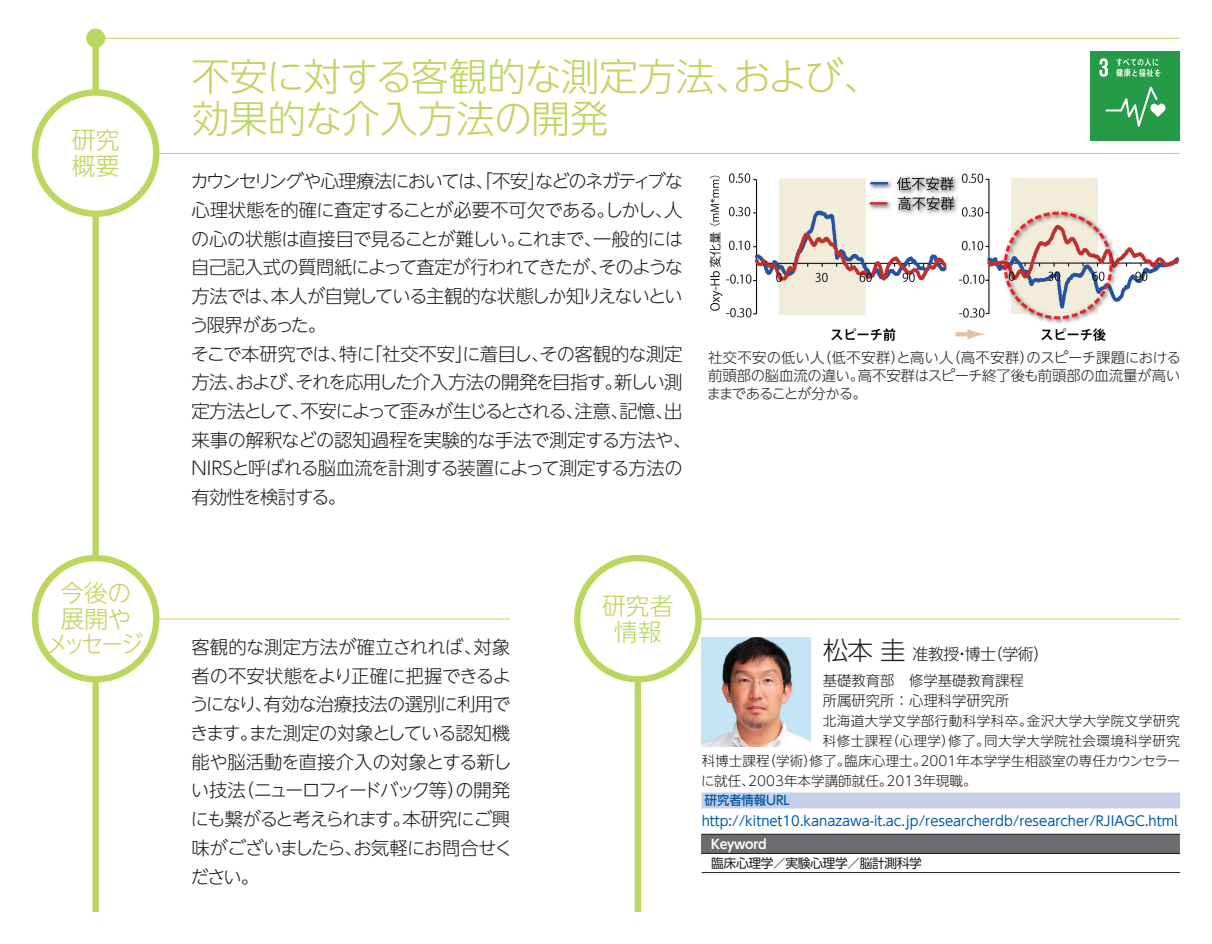
<style>
.page{position:relative;width:1212px;height:944px;background:#fff}
.page>*{position:absolute;margin:0;border:0;box-sizing:border-box;transform-origin:0 0}
.t1{font:300 38.25px/41.4px "UD Shin Go NT Pr 6 N";letter-spacing:-.015em;color:#bbd75e}
.t2{font:300 25.43px "UD Shin Go NT Pr 6 N";color:#231f20}
.t3{font:300 23.85px/25.4px "UD Shin Go NT Pr 6 N";color:#bbd75e}
.t4{font:300 23.85px "UD Shin Go NT Pr 6 N";color:#bbd75e;scale:.9 1}
.t5{font:300 18.22px/28.8px "UD Shin Go NT Pr 6 N";letter-spacing:-.045em;color:#231f20}
.t6{font:300 18.22px "UD Shin Go NT Pr 6 N";letter-spacing:-.09em;color:#231f20}
.t7{font:300 18.22px "UD Shin Go NT Pr 6 N";letter-spacing:-.1em;color:#231f20}
.t8{font:300 18.22px "UD Shin Go NT Pr 6 N";letter-spacing:-.02em;color:#231f20}
.t9{font:300 18.22px "UD Shin Go NT Pr 6 N";letter-spacing:-.01em;color:#231f20}
.t10{font:300 18.22px "UD Shin Go NT Pr 6 N";letter-spacing:.005em;color:#231f20}
.t11{font:300 18.22px "UD Shin Go NT Pr 6 N";letter-spacing:-.105em;color:#231f20}
.t12{font:300 15.97px "UD Shin Go NT Pr 6 N";letter-spacing:-.03em;color:#231f20}
.t13{font:300 14.4px/17.6px "UD Shin Go NT Pr 6 N";letter-spacing:-.02em;color:#231f20}
.t14{font:300 14.4px/20.7px "UD Shin Go NT Pr 6 N";color:#231f20}
.t15{font:300 14.4px "UD Shin Go NT Pr 6 N";letter-spacing:-.025em;color:#231f20}
.t16{font:300 14.4px "UD Shin Go NT Pr 6 N";letter-spacing:.025em;color:#231f20}
.t17{font:300 14.4px "UD Shin Go NT Pr 6 N";letter-spacing:.02em;color:#231f20}
.t18{font:300 13.5px "UD Shin Go NT Pr 6 N";letter-spacing:.005em;color:#231f20}
.t19{font:13.5px "UD Shin Go NT Pr 6 N";color:#015aaa}
.t20{font:300 13.5px/20px "UD Shin Go NT Pr 6 N";letter-spacing:.035em;color:#231f20}
.t21{font:300 13.5px "UD Shin Go NT Pr 6 N";letter-spacing:.03em;color:#231f20}
.t22{font:12.83px "UD Shin Go NT Pr 6 N";letter-spacing:-.03em;color:#231f20}
.t23{font:500 12.83px "UD Shin Go NT Pr 6 N";color:#015aaa;scale:.96 1}
.t24{font:700 12.83px "UD Shin Go NT Pr 6 N De";letter-spacing:-.03em;color:#fff}
</style>
<div class="page">
<div style="left:92px;top:32px;width:7px;height:880px;background:#bbd75e"></div>
<hr style="left:96px;top:38px;width:1084px;height:1px;background:#bbd75e">
<div style="left:86px;top:29px;width:19px;height:19px;background:#bbd75e;border-radius:50%"></div>
<div style="left:635px;top:580px;width:6px;height:332px;background:#bbd75e"></div>
<hr style="left:96px;top:619px;width:414px;height:1px;background:#bbd75e">
<hr style="left:638px;top:619px;width:542px;height:1px;background:#bbd75e">
<div style="left:35px;top:558px;width:121px;height:121px;background:#fff;border-radius:50%"></div>
<div style="left:32px;top:555px;width:127px;height:127px;border:6px solid #bbd75e;border-radius:50%"></div>
<div style="left:577px;top:558px;width:121px;height:121px;background:#fff;border-radius:50%"></div>
<div style="left:574px;top:555px;width:128px;height:127px;border:6px solid #bbd75e;border-radius:50%"></div>
<hr style="left:96px;top:153px;width:1084px;height:1px;background:#bbd75e">
<div style="left:35px;top:92px;width:121px;height:122px;background:#fff;border-radius:50%"></div>
<div style="left:32px;top:89px;width:127px;height:128px;border:6px solid #bbd75e;border-radius:50%"></div>
<div style="left:702px;top:792px;width:478px;height:16px;background:#c7cee8"></div>
<div style="left:702px;top:834px;width:478px;height:19px;background:#6c6d70"></div>
<hr style="left:702px;top:834px;width:478px;height:1px;background:#231f20">
<hr style="left:702px;top:853px;width:478px;height:1px;background:#231f20">
<hr style="left:702px;top:872px;width:478px;height:1px;background:#231f20">
<img style="left:702px;top:638px;width:108px;height:108px">
<div style="left:1091px;top:51px;width:89px;height:89px;background:#269b47"></div>
<svg style="left:1105px;top:87px;width:60px;height:40px"></svg>
<svg style="left:1099px;top:58px;width:9px;height:19px"></svg>
<svg style="left:1116px;top:58px;width:44px;height:19px"></svg>
<img style="left:710px;top:173px;width:468px;height:168px">
<h3 class="t3" style="left:72px;top:127px;width:49px">研究概要</h3>
<h3 class="t3" style="left:60px;top:580px;width:73px">今後の展開や</h3>
<h3 class="t4" style="left:47px;top:625px;width:109px">メッセージ</h3>
<h1 class="t1" style="left:191px;top:54px;width:563px">不安に対する客観的な測定方法、効果的な介入方法の開発</h1>
<h1 class="t1" style="left:733px;top:54px;width:150px">および、</h1>
<p class="t6" style="left:190px;top:167px;width:494px">カウンセリングや心理療法においては、「不安などのネガティブな</p>
<p class="t5" style="left:191px;top:166px;width:493px;text-indent:336px">」<br>心理状態を的確に査定することが必要不可欠であるしかし人、</p>
<p class="t5" style="left:593px;top:195px;width:91px">。<br>一般的には</p>
<p class="t5" style="left:191px;top:224px;width:336px">の心の状態は直接目で見ることが難しい。</p>
<p class="t5" style="left:516px;top:224px;width:87px">これまで、</p>
<p class="t5" style="left:271px;top:252px;width:413px;text-indent:-80px">自己記入式の質問紙によって査定が行われてきたが、<br>本人が自覚している主観的な状態しか知りえないとい</p>
<p class="t5" style="left:599px;top:252px;width:86px">そのような</p>
<p class="t5" style="left:190px;top:281px;width:138px">方法では、<br>う限界があった。</p>
<p class="t9" style="left:364px;top:339px;width:320px">「社交不安に着目しその客観的な測定</p>
<p class="t5" style="left:455px;top:339px;width:20px">」</p>
<p class="t5" style="left:191px;top:339px;width:159px">そこで本研究では、</p>
<p class="t5" style="left:339px;top:339px;width:37px">特に</p>
<p class="t5" style="left:531px;top:339px;width:20px">、</p>
<p class="t5" style="left:191px;top:367px;width:433px">方法およびそれを応用した介入方法の開発を目指す。</p>
<p class="t5" style="left:614px;top:367px;width:70px">新しい測</p>
<p class="t5" style="left:227px;top:367px;width:20px">、</p>
<p class="t5" style="left:287px;top:367px;width:20px">、</p>
<p class="t7" style="left:191px;top:396px;width:439px">定方法として不安によって歪みが生じるとされる注意、</p>
<p class="t5" style="left:619px;top:396px;width:65px">記憶出、</p>
<p class="t5" style="left:191px;top:396px;width:502px;text-indent:100px">、<br>来事の解釈などの認知過程を実験的な手法で測定する方法や、<br>NIRSと呼ばれる脳血流を計測する装置によって測定する方法の有効性を検討する。</p>
<p class="t5" style="left:565px;top:396px;width:20px">、</p>
<p class="t15" style="left:1026px;top:346px;width:156px">のスピーチ課題における</p>
<p class="t16" style="left:817px;top:346px;width:138px">（低不安群と高い人</p>
<p class="t14" style="left:891px;top:347px;width:16px">）</p>
<p class="t14" style="left:946px;top:347px;width:90px">（高不安群）</p>
<p class="t17" style="left:708px;top:346px;width:118px">社交不安の低い人</p>
<p class="t13" style="left:858px;top:366px;width:324px">高不安群はスピーチ終了後も前頭部の血流量が高い</p>
<p class="t13" style="left:707px;top:366px;width:161px">前頭部の脳血流の違い。ままであることが分かる。</p>
<p class="t10" style="left:191px;top:632px;width:292px">客観的な測定方法が確立されれば、</p>
<p class="t5" style="left:473px;top:632px;width:38px">対象</p>
<p class="t5" style="left:190px;top:661px;width:322px">者の不安状態をより正確に把握できるようになり有効な治療技法の選別に利用で</p>
<p class="t5" style="left:190px;top:689px;width:322px;text-indent:64px">、<br>きますまた測定の対象としている認知機</p>
<p class="t5" style="left:240px;top:718px;width:20px">。</p>
<p class="t8" style="left:191px;top:747px;width:322px">能や脳活動を直接介入の対象とする新し</p>
<p class="t11" style="left:236px;top:776px;width:276px">（ニューロフィードバック等の開発</p>
<p class="t5" style="left:447px;top:775px;width:20px">）</p>
<p class="t5" style="left:191px;top:775px;width:57px">い技法</p>
<p class="t5" style="left:191px;top:804px;width:323px">にも繋がると考えられます。<br>味がございましたらお気軽にお問合せく</p>
<p class="t5" style="left:403px;top:804px;width:109px">本研究にご興</p>
<p class="t5" style="left:345px;top:833px;width:20px">、</p>
<p class="t5" style="left:191px;top:862px;width:70px">ださい。</p>
<h3 class="t3" style="left:602px;top:592px;width:73px;text-align:center">研究者情報</h3>
<h2 class="t2" style="left:823px;top:630px;width:84px">松本圭</h2>
<p class="t14" style="left:823px;top:669px;width:202px">基礎教育部　修学基礎教育課程所属研究所：心理科学研究所</p>
<p class="t12" style="left:987px;top:641px;width:64px">（学術(</p>
<p class="t12" style="left:912px;top:641px;width:85px">准教授博士</p>
<p class="t12" style="left:954px;top:641px;width:17px">・</p>
<p class="t20" style="left:984px;top:711px;width:197px;text-indent:-161px">北海道大学文学部行動科学科卒。<br>同大学大学院社会環境科学研究</p>
<p class="t21" style="left:1027px;top:710px;width:155px">金沢大学大学院文学研究</p>
<p class="t18" style="left:885px;top:730px;width:71px">（心理学）</p>
<p class="t18" style="left:823px;top:730px;width:71px">科修士課程</p>
<p class="t18" style="left:948px;top:730px;width:43px">修了。</p>
<p class="t18" style="left:762px;top:750px;width:56px">（学術）</p>
<p class="t18" style="left:920px;top:750px;width:262px">2001年本学学生相談室の専任カウンセラー</p>
<p class="t18" style="left:809px;top:750px;width:42px">修了。</p>
<p class="t18" style="left:844px;top:750px;width:83px">臨床心理士。</p>
<p class="t18" style="left:702px;top:750px;width:70px">科博士課程</p>
<p class="t18" style="left:748px;top:770px;width:146px">2003年本学講師就任。</p>
<p class="t18" style="left:701px;top:770px;width:55px">に就任、</p>
<p class="t23" style="left:705px;top:790px;width:90px">研究者情報URL</p>
<p class="t19" style="left:702px;top:810px;width:478px">http://kitnet10.kanazawa i t- .ac.jp/researcherdb/researcher/RJIAGC.html</p>
<p class="t24" style="left:711px;top:833px;width:57px">Keyword</p>
<p class="t22" style="left:711px;top:853px;width:212px">臨床心理学／実験心理学／脳計測科学</p>
<p class="t18" style="left:886px;top:770px;width:91px">2013年現職。</p>
</div>
